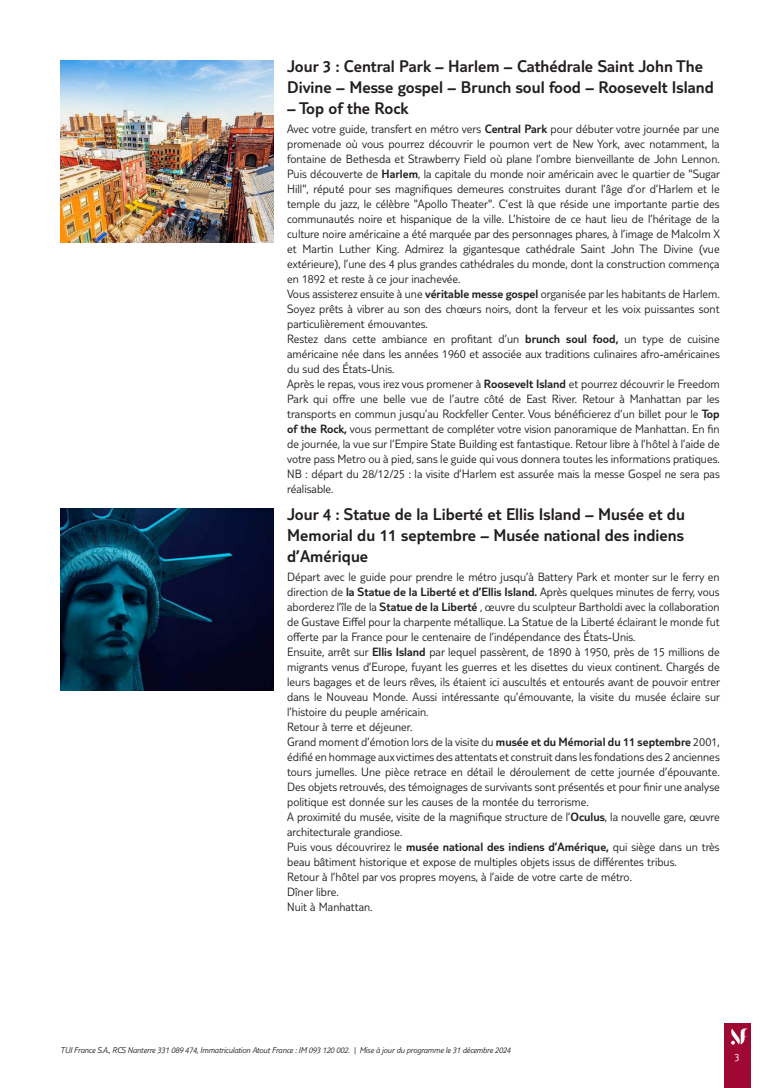
<style>
.page{position:relative;width:780px;height:1088px;background:#fff}
.page>*{position:absolute;margin:0;border:0;box-sizing:border-box;transform-origin:0 0}
.t1{font:300 17.5px/21px "TUI Type";color:#231f20}
.t2{font:300 12.5px/15px "TUI Type";color:#231f20}
.t3{font:300 11.25px "TUI Type";color:#fff}
.t4{font:italic 300 8.75px "TUI Type";letter-spacing:-.02em;color:#231f20}
.s1{font-style:inherit}
</style>
<div class="page">
<div style="left:724px;top:1023px;width:26px;height:65px;background:#9e0832"></div>
<svg style="left:731px;top:1028px;width:17px;height:16px"></svg>
<img style="left:60px;top:60px;width:213px;height:182px">
<img style="left:60px;top:508px;width:213px;height:182px">
<h1 class="t1" style="left:287px;top:55px;width:428px">Jour 3 : Central Park – Harlem – Cathédrale Saint John The<br>Divine – Messe gospel – Brunch soul food – Roosevelt Island</h1>
<h1 class="t1" style="left:287px;top:97px;width:123px">– Top of the Rock</h1>
<p class="t2" style="left:287px;top:121px;width:434px">Avec votre guide, transfert en métro vers <span class="s1">Central Park</span> pour débuter votre journée par une promenade où vous pourrez découvrir le poumon vert de New York, avec notamment, la fontaine de Bethesda et Strawberry Field où plane l’ombre bienveillante de John Lennon.<br>Puis découverte de <span class="s1">Harlem</span>, la capitale du monde noir américain avec le quartier de "Sugar Hill", réputé pour ses magnifiques demeures construites durant l’âge d’or d’Harlem et le temple du jazz, le célèbre "Apollo Theater". C’est là que réside une importante partie des communautés noire et hispanique de la ville. L’histoire de ce haut lieu de l’héritage de la culture noire américaine a été marquée par des personnages phares, à l’image de Malcolm X et Martin Luther King. Admirez la gigantesque cathédrale Saint John The Divine (vue extérieure), l’une des 4 plus grandes cathédrales du monde, dont la construction commença en 1892 et reste à ce jour inachevée.<br>Vous assisterez ensuite à une <span class="s1">véritable messe gospel</span> organisée par les habitants de Harlem.<br>Soyez prêts à vibrer au son des chœurs noirs, dont la ferveur et les voix puissantes sont particulièrement émouvantes.<br>Restez dans cette ambiance en profitant d’un <span class="s1">brunch soul food,</span> un type de cuisine américaine née dans les années 1960 et associée aux traditions culinaires afro-américaines du sud des États-Unis.<br>Après le repas, vous irez vous promener à <span class="s1">Roosevelt Island</span> et pourrez découvrir le Freedom Park qui offre une belle vue de l’autre côté de East River. Retour à Manhattan par les transports en commun jusqu’au Rockfeller Center. Vous bénéficierez d’un billet pour le <span class="s1">Top of the Rock,</span> vous permettant de compléter votre vision panoramique de Manhattan. En fin de journée, la vue sur l’Empire State Building est fantastique. Retour libre à l’hôtel à l’aide de votre pass Metro ou à pied, sans le guide qui vous donnera toutes les informations pratiques.<br>NB : départ du 28/12/25 : la visite d’Harlem est assurée mais la messe Gospel ne sera pas réalisable.</p>
<h1 class="t1" style="left:287px;top:503px;width:399px;text-align:justify">Jour 4 : Statue de la Liberté et Ellis Island – Musée et du Memorial du 11 septembre – Musée national des indiens d’Amérique</h1>
<p class="t2" style="left:287px;top:569px;width:434px">Départ avec le guide pour prendre le métro jusqu’à Battery Park et monter sur le ferry en direction de <span class="s1">la Statue de la Liberté et d’Ellis Island.</span> Après quelques minutes de ferry, vous aborderez l’île de la <span class="s1">Statue de la Liberté</span> , œuvre du sculpteur Bartholdi avec la collaboration de Gustave Eiffel pour la charpente métallique. La Statue de la Liberté éclairant le monde fut offerte par la France pour le centenaire de l’indépendance des États-Unis.<br>Ensuite, arrêt sur <span class="s1">Ellis Island</span> par lequel passèrent, de 1890 à 1950, près de 15 millions de migrants venus d’Europe, fuyant les guerres et les disettes du vieux continent. Chargés de leurs bagages et de leurs rêves, ils étaient ici auscultés et entourés avant de pouvoir entrer dans le Nouveau Monde. Aussi intéressante qu’émouvante, la visite du musée éclaire sur l’histoire du peuple américain.<br>Retour à terre et déjeuner.<br>Grand moment d’émotion lors de la visite du <span class="s1">musée et du Mémorial du 11 septembre</span> 2001, édifié en hommage aux victimes des attentats et construit dans les fondations des 2 anciennes tours jumelles. Une pièce retrace en détail le déroulement de cette journée d’épouvante.<br>Des objets retrouvés, des témoignages de survivants sont présentés et pour finir une analyse politique est donnée sur les causes de la montée du terrorisme.<br>A proximité du musée, visite de la magnifique structure de l’<span class="s1">Oculus</span>, la nouvelle gare, œuvre architecturale grandiose.<br>Puis vous découvrirez le <span class="s1">musée national des indiens d’Amérique,</span> qui siège dans un très beau bâtiment historique et expose de multiples objets issus de différentes tribus.<br>Retour à l’hôtel par vos propres moyens, à l’aide de votre carte de métro.<br>Dîner libre.<br>Nuit à Manhattan.</p>
<p class="t4" style="left:60px;top:1045px;width:452px">TUI France S.A., RCS Nanterre 331 089 474, Immatriculation Atout France : IM 093 120 002. | Mise à jour du programme le 31 décembre 2024</p>
<p class="t3" style="left:734px;top:1050px;width:7px">3</p>
</div>
